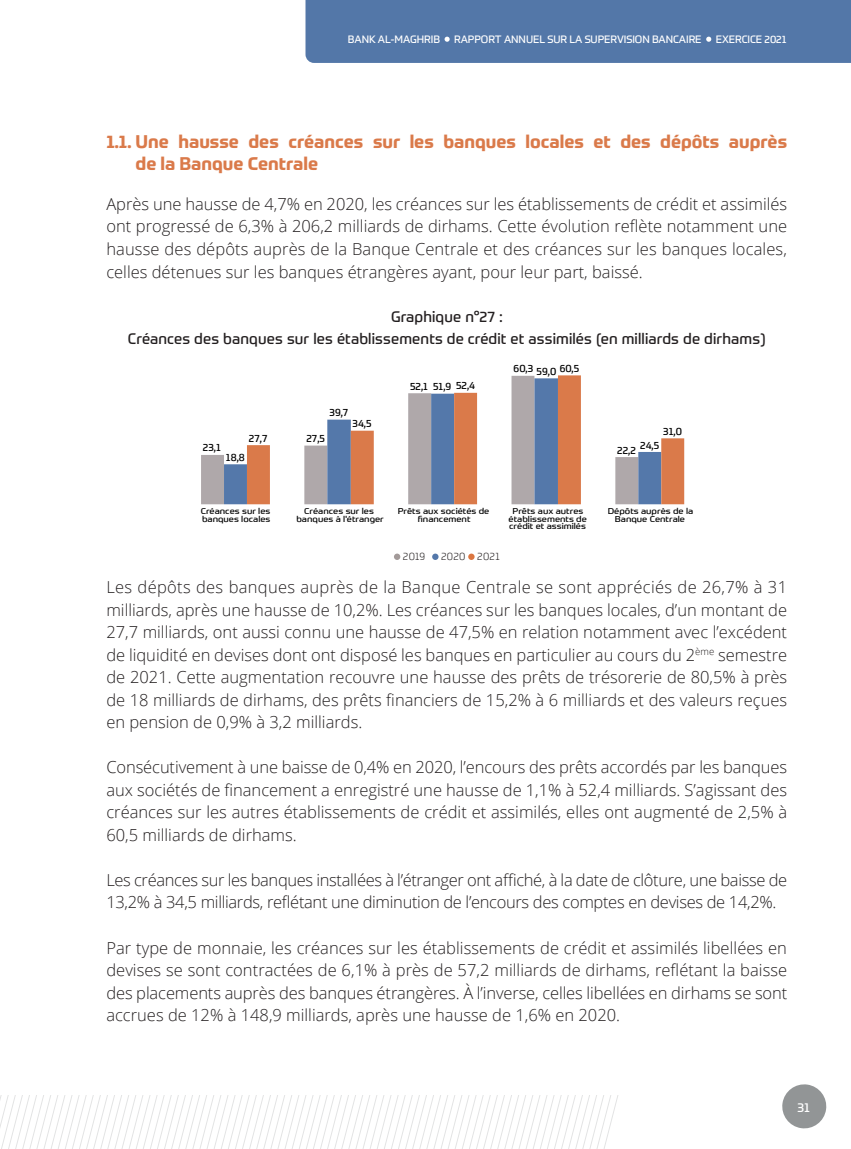
<style>
.page{position:relative;width:851px;height:1149px;background:#fff}
.page>*{position:absolute;margin:0;border:0;box-sizing:border-box;transform-origin:0 0}
.t1{font:700 18px/22.5px "Prometo";color:#da7a4a}
.t2{font:300 16.5px/22.5px "Open Sans";color:#231f20;text-align:justify}
.t3{font:300 16.5px/22.5px "Open Sans";letter-spacing:-.02em;color:#231f20}
.t4{font:15px/22.2px "Prometo";letter-spacing:.01em;color:#231f20;text-align:center}
.t5{font:12.75px "Prometo";color:#fff}
.t6{font:10.5px "Prometo";letter-spacing:-.005em;color:#fff}
.t7{font:300 10.5px "Prometo";letter-spacing:.025em;color:#231f20}
.t8{font:10.35px "Prometo";color:#000}
.t9{font:8.25px/7.6px "Prometo";color:#000;text-align:center;scale:1.14 1}
</style>
<div class="page">
<svg style="left:0;top:1084px;width:827px;height:64px"></svg>
<div style="left:305px;top:0;width:545px;height:63px;background:#5377a8"></div>
<svg style="left:201px;top:455px;width:23px;height:49px"></svg>
<svg style="left:224px;top:464px;width:23px;height:40px"></svg>
<svg style="left:247px;top:375px;width:437px;height:129px"></svg>
<div style="left:394px;top:553px;width:6px;height:7px;background:#a39a99;border-radius:50%"></div>
<div style="left:432px;top:553px;width:6px;height:7px;background:#5478aa;border-radius:50%"></div>
<div style="left:468px;top:553px;width:6px;height:7px;background:#db7640;border-radius:50%"></div>
<p class="t6" style="left:348px;top:33px;width:94px">BANK AL-MAGHRIB</p>
<p class="t6" style="left:454px;top:33px;width:249px">RAPPORT ANNUEL SUR LA SUPERVISION BANCAIRE</p>
<p class="t6" style="left:715px;top:33px;width:72px">EXERCICE 2021</p>
<p class="t1" style="left:136px;top:130px;width:653px;text-indent:-29px">1.1. Une hausse des créances sur les banques locales et des dépôts auprès de la Banque Centrale</p>
<p class="t2" style="left:106px;top:192px;width:682px">Après une hausse de 4,7% en 2020, les créances sur les établissements de crédit et assimilés ont progressé de 6,3% à 206,2 milliards de dirhams. Cette évolution reflète notamment une hausse des dépôts auprès de la Banque Centrale et des créances sur les banques locales, celles détenues sur les banques étrangères ayant, pour leur part, baissé.</p>
<p class="t4" style="left:128px;top:305px;width:639px">Graphique n°27 :<br>Créances des banques sur les établissements de crédit et assimilés (en milliards de dirhams)</p>
<p class="t8" style="left:249px;top:431px;width:20px">27,7</p>
<p class="t8" style="left:203px;top:441px;width:20px">23,1</p>
<p class="t8" style="left:226px;top:450px;width:20px">18,8</p>
<p class="t8" style="left:329px;top:406px;width:20px">39,7</p>
<p class="t8" style="left:306px;top:432px;width:20px">27,5</p>
<p class="t8" style="left:352px;top:417px;width:21px">34,5</p>
<p class="t8" style="left:456px;top:379px;width:21px">52,4</p>
<p class="t8" style="left:410px;top:379px;width:20px">52,1</p>
<p class="t8" style="left:433px;top:380px;width:20px">51,9</p>
<p class="t8" style="left:559px;top:362px;width:21px">60,5</p>
<p class="t8" style="left:513px;top:362px;width:21px">60,3</p>
<p class="t8" style="left:536px;top:365px;width:21px">59,0</p>
<p class="t8" style="left:663px;top:425px;width:20px">31,0</p>
<p class="t8" style="left:640px;top:438px;width:21px">24,5</p>
<p class="t8" style="left:617px;top:443px;width:20px">22,2</p>
<p class="t9" style="left:201px;top:507px;width:63px;text-align:left">Créances sur les banques locales</p>
<p class="t9" style="left:296px;top:507px;width:78px">Créances sur les banques à l'étranger</p>
<p class="t9" style="left:397px;top:507px;width:82px">Prêts aux sociétés de financement</p>
<p class="t9" style="left:508px;top:507px;width:70px">Prêts aux autres établissements de crédit et assimilés</p>
<p class="t9" style="left:607px;top:507px;width:76px">Dépôts auprès de la<br>Banque Centrale</p>
<p class="t7" style="left:403px;top:549px;width:24px">2019</p>
<p class="t7" style="left:441px;top:549px;width:60px">2020 2021</p>
<p class="t2" style="left:106px;top:575px;width:682px">Les dépôts des banques auprès de la Banque Centrale se sont appréciés de 26,7% à 31 milliards, après une hausse de 10,2%. Les créances sur les banques locales, d’un montant de 27,7 milliards, ont aussi connu une hausse de 47,5% en relation notamment avec l’excédent de liquidité en devises dont ont disposé les banques en particulier au cours du 2<sup>ème</sup> semestre de 2021. Cette augmentation recouvre une hausse des prêts de trésorerie de 80,5% à près de 18 milliards de dirhams, des prêts financiers de 15,2% à 6 milliards et des valeurs reçues en pension de 0,9% à 3,2 milliards.</p>
<p class="t2" style="left:106px;top:755px;width:682px">Consécutivement à une baisse de 0,4% en 2020, l’encours des prêts accordés par les banques aux sociétés de financement a enregistré une hausse de 1,1% à 52,4 milliards. S’agissant des créances sur les autres établissements de crédit et assimilés, elles ont augmenté de 2,5% à 60,5 milliards de dirhams.</p>
<p class="t3" style="left:106px;top:868px;width:682px">Les créances sur les banques installées à l’étranger ont affiché, à la date de clôture, une baisse de<br>13,2% à 34,5 milliards, reflétant une diminution de l’encours des comptes en devises de 14,2%.</p>
<p class="t2" style="left:106px;top:935px;width:682px">Par type de monnaie, les créances sur les établissements de crédit et assimilés libellées en devises se sont contractées de 6,1% à près de 57,2 milliards de dirhams, reflétant la baisse des placements auprès des banques étrangères. À l’inverse, celles libellées en dirhams se sont accrues de 12% à 148,9 milliards, après une hausse de 1,6% en 2020.</p>
<p class="t5" style="left:797px;top:1098px;width:14px">31</p>
</div>
